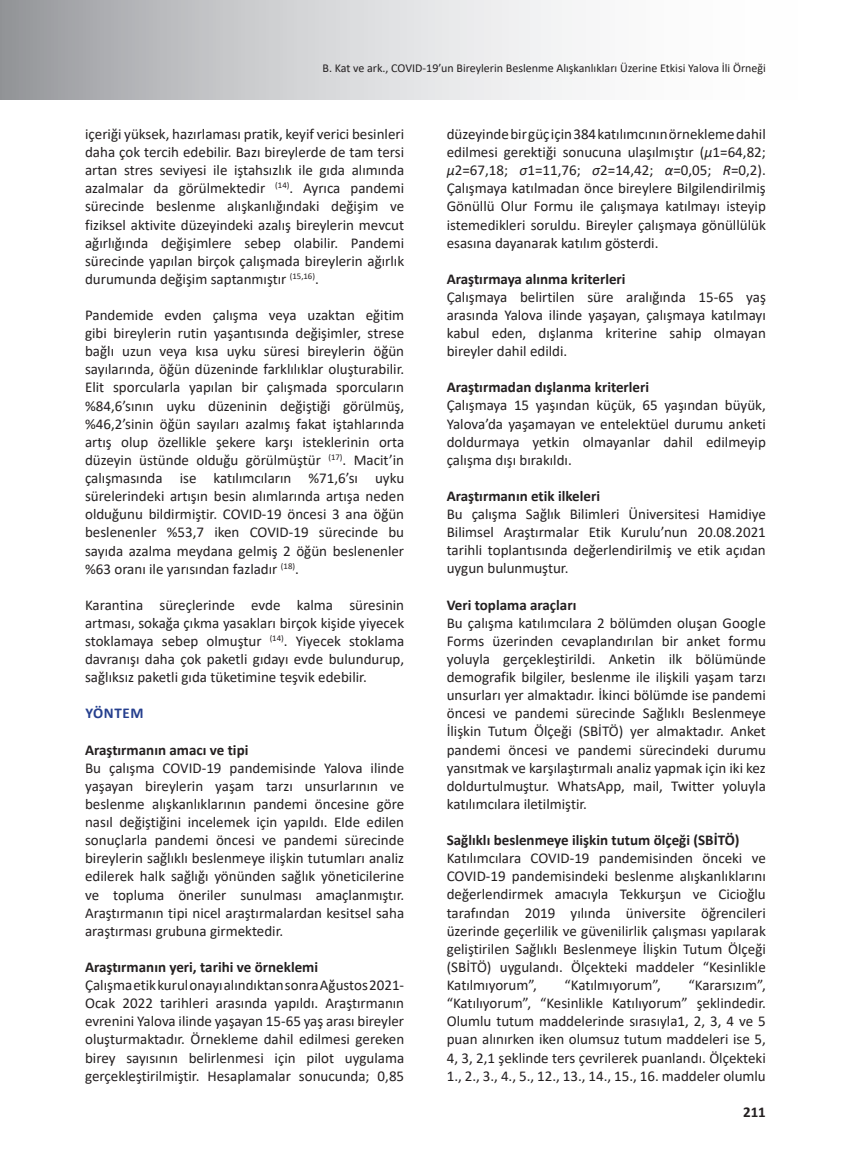
<style>
.page{position:relative;width:851px;height:1170px;background:#fff}
.page>*{position:absolute;margin:0;border:0;box-sizing:border-box;transform-origin:0 0}
.Paragraf{font:15px/18.1px "Calibri";color:#231f20;text-align:justify}
.Başlık_2{font:700 15px "Calibri";color:#231f20}
.Başlık_1{font:700 15px "Calibri";letter-spacing:.04em;color:#253f8e}
.t1{font:12px "Calibri";color:#231f20}
.s1{font-style:italic}
</style>
<div class="page">
<svg style="left:1px;top:0;width:571px;height:100px"></svg>
<hr style="left:0;top:0;width:1px;height:100px;background:#909295">
<p class="t1" style="left:322px;top:60px;width:445px">B. Kat ve ark., COVID-19’un Bireylerin Beslenme Alışkanlıkları Üzerine Etkisi Yalova İli Örneği</p>
<p class="Paragraf" style="left:85px;top:124px;width:320px">içeriği yüksek, hazırlaması pratik, keyif verici besinleri daha çok tercih edebilir. Bazı bireylerde de tam tersi artan stres seviyesi ile iştahsızlık ile gıda alımında azalmalar da görülmektedir <sup>(14)</sup>. Ayrıca pandemi sürecinde beslenme alışkanlığındaki değişim ve fiziksel aktivite düzeyindeki azalış bireylerin mevcut ağırlığında değişimlere sebep olabilir. Pandemi sürecinde yapılan birçok çalışmada bireylerin ağırlık durumunda değişim saptanmıştır <sup>(15,16)</sup>.</p>
<p class="Paragraf" style="left:85px;top:305px;width:320px">Pandemide evden çalışma veya uzaktan eğitim gibi bireylerin rutin yaşantısında değişimler, strese bağlı uzun veya kısa uyku süresi bireylerin öğün sayılarında, öğün düzeninde farklılıklar oluşturabilir.<br>Elit sporcularla yapılan bir çalışmada sporcuların %84,6’sının uyku düzeninin değiştiği görülmüş, %46,2’sinin öğün sayıları azalmış fakat iştahlarında artış olup özellikle şekere karşı isteklerinin orta düzeyin üstünde olduğu görülmüştür <sup>(17)</sup>. Macit’in çalışmasında ise katılımcıların %71,6’sı uyku sürelerindeki artışın besin alımlarında artışa neden olduğunu bildirmiştir. COVID-19 öncesi 3 ana öğün beslenenler %53,7 iken COVID-19 sürecinde bu sayıda azalma meydana gelmiş 2 öğün beslenenler %63 oranı ile yarısından fazladır <sup>(18)</sup>.</p>
<p class="Paragraf" style="left:85px;top:595px;width:320px">Karantina süreçlerinde evde kalma süresinin artması, sokağa çıkma yasakları birçok kişide yiyecek stoklamaya sebep olmuştur <sup>(14)</sup>. Yiyecek stoklama davranışı daha çok paketli gıdayı evde bulundurup, sağlıksız paketli gıda tüketimine teşvik edebilir.</p>
<p class="Başlık_1" style="left:85px;top:702px;width:60px">YÖNTEM</p>
<p class="Başlık_2" style="left:85px;top:739px;width:165px">Araştırmanın amacı ve tipi</p>
<p class="Paragraf" style="left:85px;top:758px;width:320px">Bu çalışma COVID-19 pandemisinde Yalova ilinde yaşayan bireylerin yaşam tarzı unsurlarının ve beslenme alışkanlıklarının pandemi öncesine göre nasıl değiştiğini incelemek için yapıldı. Elde edilen sonuçlarla pandemi öncesi ve pandemi sürecinde bireylerin sağlıklı beslenmeye ilişkin tutumları analiz edilerek halk sağlığı yönünden sağlık yöneticilerine ve topluma öneriler sunulması amaçlanmıştır.<br>Araştırmanın tipi nicel araştırmalardan kesitsel saha araştırması grubuna girmektedir.</p>
<p class="Başlık_2" style="left:85px;top:956px;width:234px">Araştırmanın yeri, tarihi ve örneklemi</p>
<p class="Paragraf" style="left:85px;top:975px;width:320px">Çalışma etik kurul onayı alındıktan sonra Ağustos 2021- Ocak 2022 tarihleri arasında yapıldı. Araştırmanın evrenini Yalova ilinde yaşayan 15-65 yaş arası bireyler oluşturmaktadır. Örnekleme dahil edilmesi gereken birey sayısının belirlenmesi için pilot uygulama gerçekleştirilmiştir. Hesaplamalar sonucunda; 0,85</p>
<p class="Paragraf" style="left:446px;top:124px;width:320px">düzeyinde bir güç için 384 katılımcının örnekleme dahil edilmesi gerektiği sonucuna ulaşılmıştır (<span class="s1">µ</span>1=64,82; <span class="s1">µ</span>2=67,18; <span class="s1">σ</span>1=11,76; <span class="s1">σ</span>2=14,42; <span class="s1">α</span>=0,05; <span class="s1">R</span>=0,2).<br>Çalışmaya katılmadan önce bireylere Bilgilendirilmiş Gönüllü Olur Formu ile çalışmaya katılmayı isteyip istemedikleri soruldu. Bireyler çalışmaya gönüllülük esasına dayanarak katılım gösterdi.</p>
<p class="Başlık_2" style="left:446px;top:268px;width:180px">Araştırmaya alınma kriterleri</p>
<p class="Paragraf" style="left:446px;top:287px;width:320px">Çalışmaya belirtilen süre aralığında 15-65 yaş arasında Yalova ilinde yaşayan, çalışmaya katılmayı kabul eden, dışlanma kriterine sahip olmayan bireyler dahil edildi.</p>
<p class="Başlık_2" style="left:446px;top:377px;width:204px">Araştırmadan dışlanma kriterleri</p>
<p class="Paragraf" style="left:446px;top:396px;width:320px">Çalışmaya 15 yaşından küçük, 65 yaşından büyük, Yalova’da yaşamayan ve entelektüel durumu anketi doldurmaya yetkin olmayanlar dahil edilmeyip çalışma dışı bırakıldı.</p>
<p class="Başlık_2" style="left:446px;top:485px;width:155px">Araştırmanın etik ilkeleri</p>
<p class="Paragraf" style="left:446px;top:504px;width:320px">Bu çalışma Sağlık Bilimleri Üniversitesi Hamidiye Bilimsel Araştırmalar Etik Kurulu’nun 20.08.2021 tarihli toplantısında değerlendirilmiş ve etik açıdan uygun bulunmuştur.</p>
<p class="Başlık_2" style="left:446px;top:594px;width:131px">Veri toplama araçları</p>
<p class="Paragraf" style="left:446px;top:613px;width:320px">Bu çalışma katılımcılara 2 bölümden oluşan Google Forms üzerinden cevaplandırılan bir anket formu yoluyla gerçekleştirildi. Anketin ilk bölümünde demografik bilgiler, beslenme ile ilişkili yaşam tarzı unsurları yer almaktadır. İkinci bölümde ise pandemi öncesi ve pandemi sürecinde Sağlıklı Beslenmeye İlişkin Tutum Ölçeği (SBİTÖ) yer almaktadır. Anket pandemi öncesi ve pandemi sürecindeki durumu yansıtmak ve karşılaştırmalı analiz yapmak için iki kez doldurtulmuştur. WhatsApp, mail, Twitter yoluyla katılımcılara iletilmiştir.</p>
<p class="Başlık_2" style="left:446px;top:829px;width:294px">Sağlıklı beslenmeye ilişkin tutum ölçeği (SBİTÖ)</p>
<p class="Paragraf" style="left:446px;top:848px;width:320px">Katılımcılara COVID-19 pandemisinden önceki ve COVID-19 pandemisindeki beslenme alışkanlıklarını değerlendirmek amacıyla Tekkurşun ve Cicioğlu tarafından 2019 yılında üniversite öğrencileri üzerinde geçerlilik ve güvenilirlik çalışması yapılarak geliştirilen Sağlıklı Beslenmeye İlişkin Tutum Ölçeği (SBİTÖ) uygulandı. Ölçekteki maddeler “Kesinlikle Katılmıyorum”,</p>
<p class="Paragraf" style="left:446px;top:975px;width:320px;text-indent:242px">“Kararsızım”, “Katılıyorum”, “Kesinlikle Katılıyorum” şeklindedir.<br>Olumlu tutum maddelerinde sırasıyla1, 2, 3, 4 ve 5 puan alınırken iken olumsuz tutum maddeleri ise 5, 4, 3, 2,1 şeklinde ters çevrilerek puanlandı. Ölçekteki 1., 2., 3., 4., 5., 12., 13., 14., 15., 16. maddeler olumlu</p>
<p class="Paragraf" style="left:564px;top:975px;width:98px">“Katılmıyorum”,</p>
<p class="Başlık_2" style="left:743px;top:1101px;width:24px">211</p>
</div>
